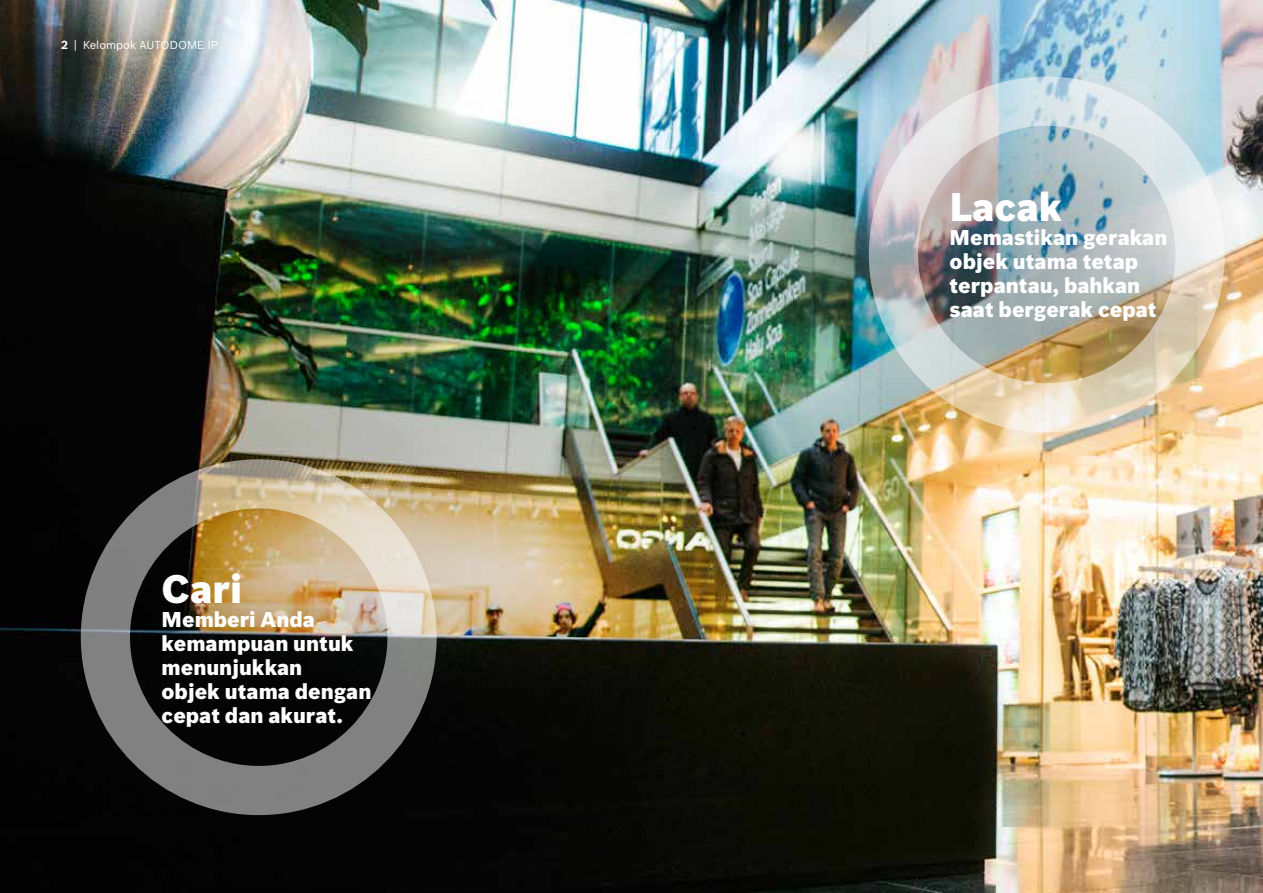
<style>
.page{position:relative;width:1263px;height:893px;background:#fff}
.page>*{position:absolute;margin:0;border:0;box-sizing:border-box;transform-origin:0 0}
.t1{font:900 39px "Bosch Sans";color:#fff}
.t2{font:900 21px/24px "Bosch Sans";color:#fff}
.t3{font:11.25px "Bosch Sans";color:#fff}
.s1{font-weight:700;font-size:11.55px}
.s2{font-size:11.55px}
</style>
<div class="page">
<img style="left:0;top:0;width:1263px;height:893px">
<img style="left:878px;top:69px;width:367px;height:393px;border-radius:50%">
<div style="left:81px;top:459px;width:356px;height:356px;border:49px solid #fff;border-radius:50%"></div>
<div style="left:869px;top:77px;width:356px;height:355px;border:49px solid #fff;border-radius:50%"></div>
<p class="t3" style="left:61px;top:38px;width:158px"><span class="s1">2</span> <span class="s2">|</span> Kelompok AUTODOME IP</p>
<h1 class="t1" style="left:162px;top:565px;width:82px">Cari</h1>
<p class="t2" style="left:162px;top:608px;width:211px">Memberi Anda kemampuan untuk menunjukkan<br>objek utama dengan cepat dan akurat.</p>
<h1 class="t1" style="left:950px;top:182px;width:114px">Lacak</h1>
<p class="t2" style="left:950px;top:225px;width:219px">Memastikan gerakan objek utama tetap terpantau, bahkan saat bergerak cepat</p>
</div>
